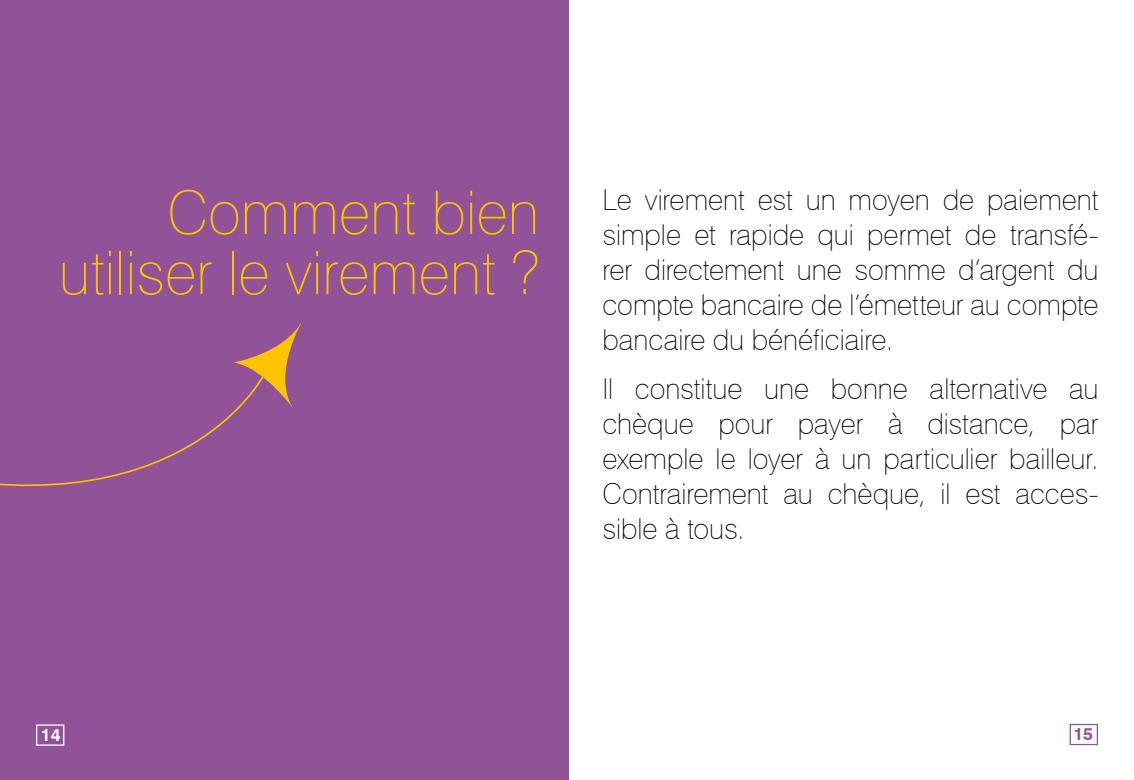
<style>
.page{position:relative;width:1134px;height:780px;background:#fff}
.page>*{position:absolute;margin:0;border:0;box-sizing:border-box;transform-origin:0 0}
.t1{font:100 60.25px/60.2px "Swiss 721 BT";color:#fcc400;text-align:right}
.t2{font:100 28.75px/35px "Swiss 721 BT";color:#000;text-align:justify}
.t3{font:700 17.5px "Swiss 721 BT";color:#915297}
.t4{font:700 17.5px "Swiss 721 BT";color:#fff}
</style>
<div class="page">
<div style="left:1070px;top:723px;width:28px;height:22px;border:1px solid #915297"></div>
<div style="left:0;top:0;width:568px;height:780px;background:#915297"></div>
<svg style="left:234px;top:323px;width:68px;height:85px"></svg>
<svg style="left:0;top:374px;width:265px;height:113px"></svg>
<div style="left:36px;top:724px;width:28px;height:21px;border:1px solid #fff"></div>
<h1 class="t1" style="left:59px;top:182px;width:482px">Comment bien utiliser le virement ?</h1>
<p class="t2" style="left:602px;top:182px;width:498px">Le virement est un moyen de paiement simple et rapide qui permet de transfé&shy;rer directement une somme d’argent du compte bancaire de l’émetteur au compte bancaire du bénéficiaire.</p>
<p class="t2" style="left:602px;top:371px;width:498px">Il constitue une bonne alternative au chèque pour payer à distance, par exemple le loyer à un particulier bailleur.<br>Contrairement au chèque, il est acces&shy;sible à tous.</p>
<p class="t4" style="left:41px;top:723px;width:21px">14</p>
<p class="t3" style="left:1073px;top:723px;width:21px">15</p>
</div>
